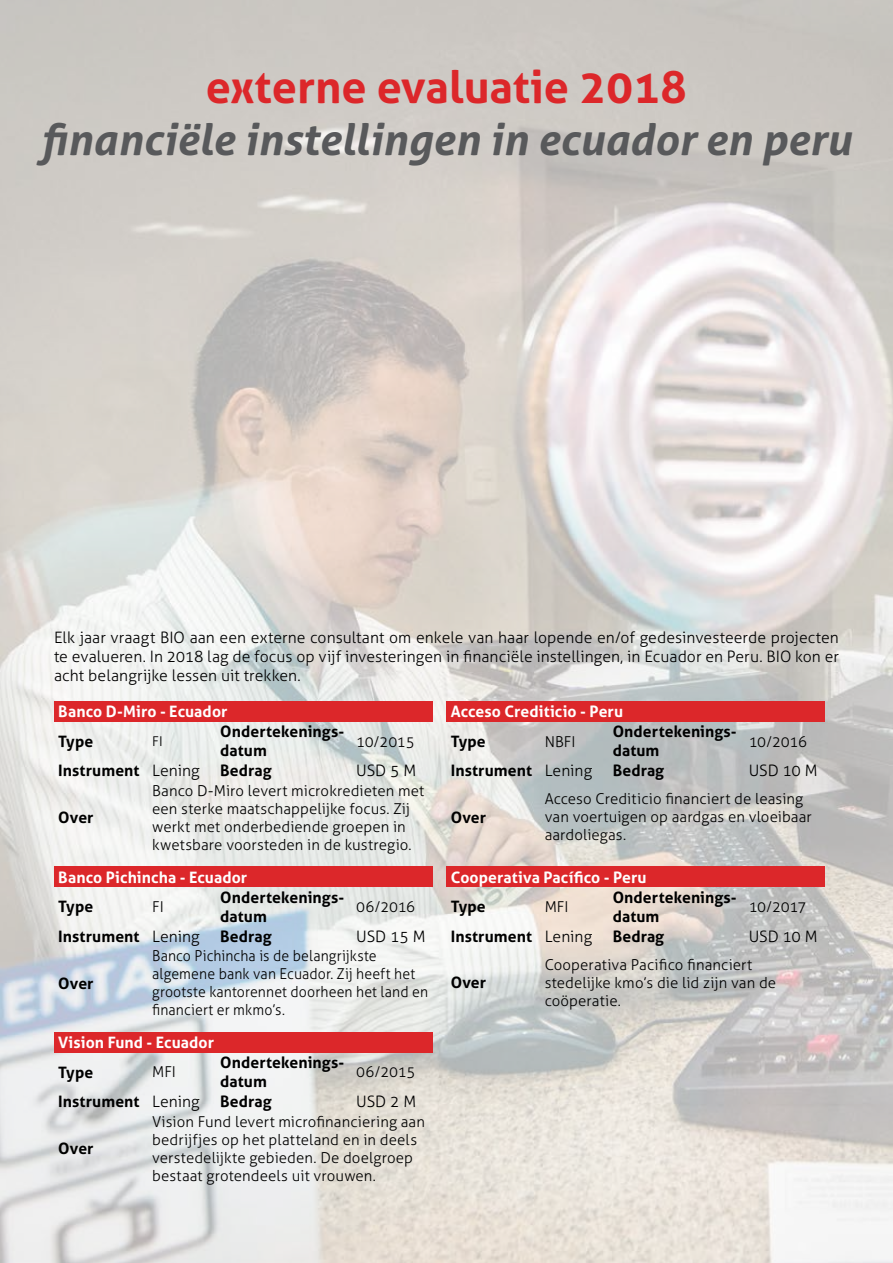
<style>
.page{position:relative;width:893px;height:1263px;background:#fff}
.page>*{position:absolute;margin:0;border:0;box-sizing:border-box;transform-origin:0 0}
.t1{font:700 45px "Aller";color:#dc272a}
.t2{font:italic 700 43.5px "Aller";color:#58595b}
.t3{font:700 15.75px/18.9px "Aller";letter-spacing:.005em;color:#000}
.t4{font:300 15.75px/18.9px "Aller";color:#000;text-align:justify}
.t5{font:700 15.75px "Aller";letter-spacing:.005em;color:#fff}
.t6{font:300 15px/18px "Aller";letter-spacing:.005em;color:#000}
.t7{font:300 15px/18px "Aller";letter-spacing:.005em;color:#000;scale:.94 1}
.t8{font:300 13.5px "Aller";color:#000}
.s1{font-weight:300}
</style>
<div class="page">
<img style="left:0;top:0;width:893px;height:1263px">
<div style="left:54px;top:701px;width:379px;height:20px;background:#dc272a"></div>
<div style="left:446px;top:701px;width:379px;height:20px;background:#dc272a"></div>
<div style="left:54px;top:867px;width:379px;height:20px;background:#dc272a"></div>
<div style="left:54px;top:1032px;width:379px;height:20px;background:#dc272a"></div>
<div style="left:446px;top:867px;width:379px;height:20px;background:#dc272a"></div>
<h1 class="t1" style="left:206px;top:59px;width:483px">externe evaluatie 2018</h1>
<h2 class="t2" style="left:41px;top:112px;width:812px">financiële instellingen in ecuador en peru</h2>
<p class="t4" style="left:54px;top:628px;width:786px">Elk jaar vraagt BIO aan een externe consultant om enkele van haar lopende en/of gedesinvesteerde projecten te evalueren. In 2018 lag de focus op vijf investeringen in financiële instellingen, in Ecuador en Peru. BIO kon er acht belangrijke lessen uit trekken.</p>
<p class="t5" style="left:58px;top:702px;width:171px">Banco D-Miro - Ecuador</p>
<p class="t3" style="left:58px;top:732px;width:37px">Type</p>
<p class="t8" style="left:152px;top:733px;width:12px">FI</p>
<p class="t3" style="left:220px;top:722px;width:126px">Ondertekenings&shy;datum</p>
<p class="t6" style="left:356px;top:732px;width:60px">10/2015</p>
<p class="t3" style="left:58px;top:761px;width:143px">Instrument <span class="s1">Lening</span></p>
<p class="t3" style="left:220px;top:761px;width:53px">Bedrag</p>
<p class="t4" style="left:356px;top:761px;width:62px">USD 5 M</p>
<p class="t3" style="left:58px;top:808px;width:37px">Over</p>
<p class="t5" style="left:451px;top:702px;width:174px">Acceso Crediticio - Peru</p>
<p class="t3" style="left:451px;top:732px;width:37px">Type</p>
<p class="t6" style="left:545px;top:732px;width:32px">NBFI</p>
<p class="t3" style="left:613px;top:722px;width:126px">Ondertekenings&shy;datum</p>
<p class="t6" style="left:749px;top:732px;width:60px">10/2016</p>
<p class="t3" style="left:451px;top:761px;width:143px">Instrument <span class="s1">Lening</span></p>
<p class="t3" style="left:613px;top:761px;width:53px">Bedrag</p>
<p class="t4" style="left:749px;top:761px;width:70px">USD 10 M</p>
<p class="t3" style="left:451px;top:807px;width:37px">Over</p>
<p class="t6" style="left:152px;top:782px;width:274px">Banco D-Miro levert microkredieten met een sterke maatschappelijke focus. Zij werkt met onderbediende groepen in kwetsbare voorsteden in de kustregio.</p>
<p class="t6" style="left:545px;top:790px;width:269px">Acceso Crediticio financiert de leasing van voertuigen op aardgas en vloeibaar aardoliegas.</p>
<p class="t5" style="left:58px;top:867px;width:191px">Banco Pichincha - Ecuador</p>
<p class="t3" style="left:58px;top:897px;width:37px">Type</p>
<p class="t6" style="left:152px;top:898px;width:13px">FI</p>
<p class="t3" style="left:220px;top:888px;width:126px">Ondertekenings&shy;datum</p>
<p class="t6" style="left:356px;top:898px;width:60px">06/2016</p>
<p class="t3" style="left:58px;top:927px;width:143px">Instrument <span class="s1">Lening</span></p>
<p class="t3" style="left:220px;top:927px;width:53px">Bedrag</p>
<p class="t4" style="left:356px;top:927px;width:71px">USD 15 M</p>
<p class="t3" style="left:58px;top:973px;width:37px">Over</p>
<p class="t7" style="left:152px;top:947px;width:295px">Banco Pichincha is de belangrijkste algemene bank van Ecuador. Zij heeft het grootste kantorennet doorheen het land en financiert er mkmo’s.</p>
<p class="t5" style="left:58px;top:1033px;width:157px">Vision Fund - Ecuador</p>
<p class="t3" style="left:58px;top:1062px;width:37px">Type</p>
<p class="t6" style="left:152px;top:1063px;width:25px">MFI</p>
<p class="t3" style="left:220px;top:1053px;width:126px">Ondertekenings&shy;datum</p>
<p class="t6" style="left:356px;top:1063px;width:61px">06/2015</p>
<p class="t3" style="left:58px;top:1092px;width:143px">Instrument <span class="s1">Lening</span></p>
<p class="t3" style="left:220px;top:1092px;width:53px">Bedrag</p>
<p class="t4" style="left:356px;top:1092px;width:62px">USD 2 M</p>
<p class="t3" style="left:58px;top:1139px;width:37px">Over</p>
<p class="t6" style="left:152px;top:1112px;width:274px">Vision Fund levert microfinanciering aan bedrijfjes op het platteland en in deels verstedelijkte gebieden. De doelgroep bestaat grotendeels uit vrouwen.</p>
<p class="t5" style="left:451px;top:867px;width:197px">Cooperativa Pacífico - Peru</p>
<p class="t3" style="left:451px;top:897px;width:37px">Type</p>
<p class="t6" style="left:545px;top:898px;width:25px">MFI</p>
<p class="t3" style="left:613px;top:888px;width:126px">Ondertekenings&shy;datum</p>
<p class="t6" style="left:749px;top:898px;width:59px">10/2017</p>
<p class="t3" style="left:451px;top:927px;width:143px">Instrument <span class="s1">Lening</span></p>
<p class="t3" style="left:613px;top:927px;width:53px">Bedrag</p>
<p class="t4" style="left:749px;top:927px;width:70px">USD 10 M</p>
<p class="t3" style="left:451px;top:973px;width:37px">Over</p>
<p class="t6" style="left:545px;top:955px;width:233px">Cooperativa Pacifico financiert stedelijke kmo’s die lid zijn van de coöperatie.</p>
</div>
